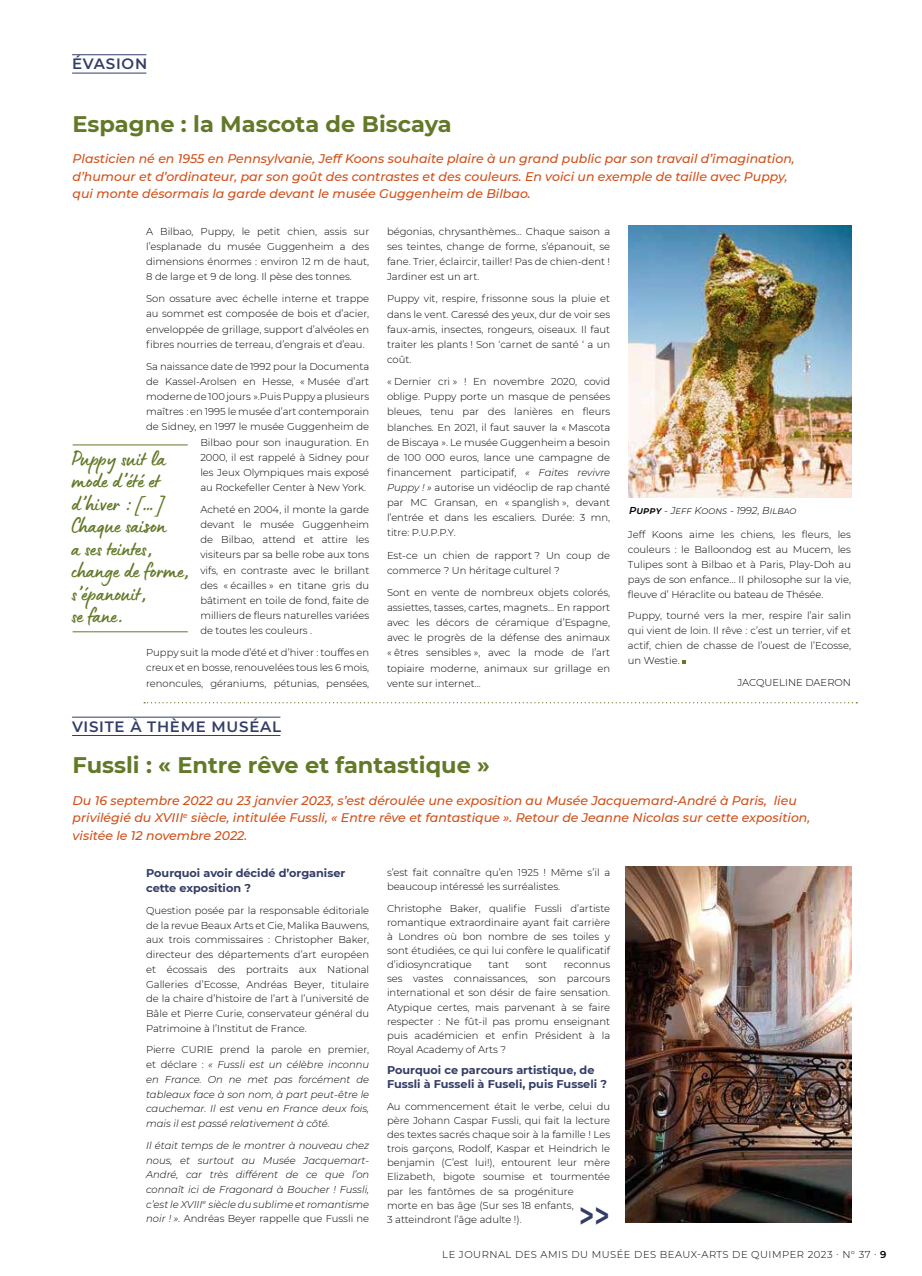
<style>
.page{position:relative;width:922px;height:1276px;background:#fff}
.page>*{position:absolute;margin:0;border:0;box-sizing:border-box;transform-origin:0 0}
.t1{font:600 37.5px "Montserrat";color:#333d67;scale:.69 1}
.t2{font:22.5px/22.5px "Lumios Marker";color:#627927}
.t3{font:700 22.5px "Montserrat";color:#627927}
.t4{font:600 15px "Montserrat";letter-spacing:.05em;color:#333d67}
.t5{font:italic 500 12.5px/17.5px "Montserrat";color:#d14f18}
.t6{font:700 11.25px/14.8px "Montserrat";color:#333d67}
.t7{font:300 10px/15.1px "Montserrat";color:#000;text-align:justify}
.t8{font:italic 300 10px/14.8px "Montserrat";color:#000;text-align:justify}
.t9{font:300 10px "Montserrat";letter-spacing:.05em;color:#000}
.s1{font-style:italic}
.s2{font-weight:600}
.s3{font-style:normal}
</style>
<div class="page">
<hr style="left:73px;top:444px;width:115px;height:1px;background:#627927">
<hr style="left:73px;top:631px;width:115px;height:1px;background:#627927">
<svg style="left:682px;top:660px;width:3px;height:4px"></svg>
<img style="left:628px;top:225px;width:222px;height:273px">
<hr style="left:72px;top:54px;width:74px;height:1px;background:#333d67">
<hr style="left:72px;top:73px;width:74px;height:1px;background:#333d67">
<svg style="left:144px;top:702px;width:713px;height:1px"></svg>
<img style="left:625px;top:866px;width:225px;height:356px">
<hr style="left:72px;top:717px;width:208px;height:1px;background:#333d67">
<hr style="left:72px;top:735px;width:208px;height:1px;background:#333d67">
<h3 class="t4" style="left:72px;top:53px;width:77px">ÉVASION</h3>
<h2 class="t3" style="left:73px;top:107px;width:380px">Espagne : la Mascota de Biscaya</h2>
<p class="t5" style="left:73px;top:150px;width:723px">Plasticien né en 1955 en Pennsylvanie, Jeff Koons souhaite plaire à un grand public par son travail d’imagination, d’humour et d’ordinateur, par son goût des contrastes et des couleurs. En voici un exemple de taille avec Puppy, qui monte désormais la garde devant le musée Guggenheim de Bilbao.</p>
<p class="t7" style="left:146px;top:223px;width:224px">A Bilbao, Puppy, le petit chien, assis sur l’esplanade du musée Guggenheim a des dimensions énormes : environ 12 m de haut, 8 de large et 9 de long. Il pèse des tonnes.</p>
<p class="t7" style="left:146px;top:291px;width:224px">Son ossature avec échelle interne et trappe au sommet est composée de bois et d’acier, enveloppée de grillage, support d’alvéoles en fibres nourries de terreau, d’engrais et d’eau.</p>
<p class="t7" style="left:146px;top:358px;width:224px">Sa naissance date de 1992 pour la Documenta</p>
<p class="t7" style="left:146px;top:373px;width:224px">de Kassel-Arolsen en Hesse, « Musée d’art</p>
<p class="t7" style="left:146px;top:389px;width:224px">moderne de 100 jours ».Puis Puppy a plusieurs</p>
<p class="t7" style="left:146px;top:404px;width:224px">maîtres : en 1995 le musée d’art contemporain</p>
<p class="t7" style="left:146px;top:419px;width:224px">de Sidney, en 1997 le musée Guggenheim de</p>
<p class="t7" style="left:200px;top:434px;width:170px">Bilbao pour son inauguration. En</p>
<p class="t7" style="left:200px;top:449px;width:170px">2000, il est rappelé à Sidney pour</p>
<p class="t7" style="left:200px;top:464px;width:170px">les Jeux Olympiques mais exposé</p>
<p class="t7" style="left:200px;top:479px;width:167px">au Rockefeller Center à New York.</p>
<p class="t7" style="left:200px;top:502px;width:170px">Acheté en 2004, il monte la garde devant le musée Guggenheim de Bilbao, attend et attire les visiteurs par sa belle robe aux tons vifs, en contraste avec le brillant des « écailles » en titane gris du bâtiment en toile de fond, faite de milliers de fleurs naturelles variées de toutes les couleurs .</p>
<p class="t7" style="left:146px;top:645px;width:224px">Puppy suit la mode d’été et d’hiver : touffes en creux et en bosse, renouvelées tous les 6 mois, renoncules, géraniums, pétunias, pensées,</p>
<p class="t7" style="left:387px;top:223px;width:225px">bégonias, chrysanthèmes... Chaque saison a ses teintes, change de forme, s’épanouit, se fane. Trier, éclaircir, tailler! Pas de chien-dent !<br>Jardiner est un art.</p>
<p class="t7" style="left:387px;top:291px;width:224px">Puppy vit, respire, frissonne sous la pluie et dans le vent. Caressé des yeux, dur de voir ses faux-amis, insectes, rongeurs, oiseaux. Il faut traiter les plants ! Son ‘carnet de santé ‘ a un coût.</p>
<p class="t7" style="left:387px;top:374px;width:225px">« Dernier cri » ! En novembre 2020, covid oblige. Puppy porte un masque de pensées bleues, tenu par des lanières en fleurs blanches. En 2021, il faut sauver la « Mascota de Biscaya ». Le musée Guggenheim a besoin de 100 000 euros, lance une campagne de financement participatif, <span class="s1">« Faites revivre Puppy ! »</span> autorise un vidéoclip de rap chanté par MC Gransan, en « spanglish », devant l’entrée et dans les escaliers. Durée: 3 mn, titre: P.U.P.P.Y.</p>
<p class="t7" style="left:387px;top:547px;width:224px">Est-ce un chien de rapport ? Un coup de commerce ? Un héritage culturel ?</p>
<p class="t7" style="left:387px;top:584px;width:224px">Sont en vente de nombreux objets colorés, assiettes, tasses, cartes, magnets… En rapport avec les décors de céramique d’Espagne, avec le progrès de la défense des animaux « êtres sensibles », avec la mode de l’art topiaire moderne, animaux sur grillage en vente sur internet...</p>
<h2 class="t2" style="left:71px;top:446px;width:120px">Puppy suit la mode d’été et d’hiver : […]<br>Chaque saison<br>a ses teintes, change de forme, s’épanouit,<br>se fane.</h2>
<p class="t8" style="left:629px;top:503px;width:169px"><span class="s2">Puppy</span> - Jeff Koons - 1992, Bilbao</p>
<p class="t7" style="left:627px;top:527px;width:224px">Jeff Koons aime les chiens, les fleurs, les couleurs : le Balloondog est au Mucem, les Tulipes sont à Bilbao et à Paris, Play-Doh au pays de son enfance… Il philosophe sur la vie, fleuve d’ Héraclite ou bateau de Thésée.</p>
<p class="t7" style="left:627px;top:608px;width:224px">Puppy, tourné vers la mer, respire l’air salin qui vient de loin. Il rêve : c’est un terrier, vif et actif, chien de chasse de l’ouest de l’Ecosse, un Westie.</p>
<p class="t7" style="left:737px;top:674px;width:115px">JACQUELINE DAERON</p>
<h3 class="t4" style="left:72px;top:715px;width:210px">VISITE À THÈME MUSÉAL</h3>
<h2 class="t3" style="left:73px;top:749px;width:419px">Fussli : « Entre rêve et fantastique »</h2>
<p class="t5" style="left:73px;top:791px;width:739px">Du 16 septembre 2022 au 23 janvier 2023, s’est déroulée une exposition au Musée Jacquemard-André à Paris, lieu privilégié du XVIII<sup>e</sup> siècle, intitulée Fussli, « Entre rêve et fantastique ». Retour de Jeanne Nicolas sur cette exposition, visitée le 12 novembre 2022.</p>
<p class="t6" style="left:146px;top:865px;width:201px">Pourquoi avoir décidé d’organiser cette exposition ?</p>
<p class="t7" style="left:146px;top:902px;width:224px;line-height:14.8px">Question posée par la responsable éditoriale de la revue Beaux Arts et Cie, Malika Bauwens, aux trois commissaires : Christopher Baker, directeur des départements d’art européen et écossais des portraits aux National Galleries d’Ecosse, Andréas Beyer, titulaire de la chaire d’histoire de l’art à l’université de Bâle et Pierre Curie, conservateur général du Patrimoine à l’Institut de France.</p>
<p class="t8" style="left:146px;top:1042px;width:224px"><span class="s3">Pierre CURIE prend la parole en premier, et déclare :</span> « Fussli est un célèbre inconnu en France. On ne met pas forcément de tableaux face à son nom, à part peut-être le cauchemar. Il est venu en France deux fois, mais il est passé relativement à côté.</p>
<p class="t8" style="left:146px;top:1137px;width:224px">Il était temps de le montrer à nouveau chez nous, et surtout au Musée Jacquemart-André, car très différent de ce que l’on connaît ici de Fragonard à Boucher ! Fussli, c’est le XVIII<sup>e</sup> siècle du sublime et romantisme noir ! ». <span class="s3">Andréas Beyer rappelle que Fussli ne</span></p>
<p class="t7" style="left:387px;top:865px;width:224px;line-height:14.1px">s’est fait connaître qu’en 1925 ! Même s’il a beaucoup intéressé les surréalistes.</p>
<p class="t7" style="left:387px;top:900px;width:224px;line-height:14.1px">Christophe Baker, qualifie Fussli d’artiste romantique extraordinaire ayant fait carrière à Londres où bon nombre de ses toiles y sont étudiées, ce qui lui confère le qualificatif d’idiosyncratique</p>
<p class="t7" style="left:488px;top:956px;width:22px">tant</p>
<p class="t7" style="left:525px;top:956px;width:23px">sont</p>
<p class="t7" style="left:387px;top:957px;width:224px;line-height:14.1px;text-indent:177px">reconnus ses vastes connaissances, son parcours international et son désir de faire sensation.<br>Atypique certes, mais parvenant à se faire respecter : Ne fût-il pas promu enseignant puis académicien et enfin Président à la Royal Academy of Arts ?</p>
<p class="t6" style="left:387px;top:1062px;width:221px;line-height:14.1px">Pourquoi ce parcours artistique, de<br>Fussli à Fusseli à Fuseli, puis Fusseli ?</p>
<p class="t7" style="left:387px;top:1098px;width:224px;line-height:14.1px;text-align:left">Au commencement était le verbe, celui du père Johann Caspar Fussli, qui fait la lecture des textes sacrés chaque soir à la famille ! Les trois garçons, Rodolf, Kaspar et Heindrich le benjamin (C’est lui!), entourent leur mère Elizabeth, bigote soumise et tourmentée par les fantômes de sa progéniture<br>morte en bas âge (Sur ses 18 enfants,<br>3 atteindront l’âge adulte !).</p>
<h1 class="t1" style="left:579px;top:1189px;width:46px">&gt;&gt;</h1>
<p class="t9" style="left:442px;top:1247px;width:445px">LE JOURNAL DES AMIS DU MUSÉE DES BEAUX-ARTS DE QUIMPER 2023 · N° 37 · <span class="s2">9</span></p>
</div>
